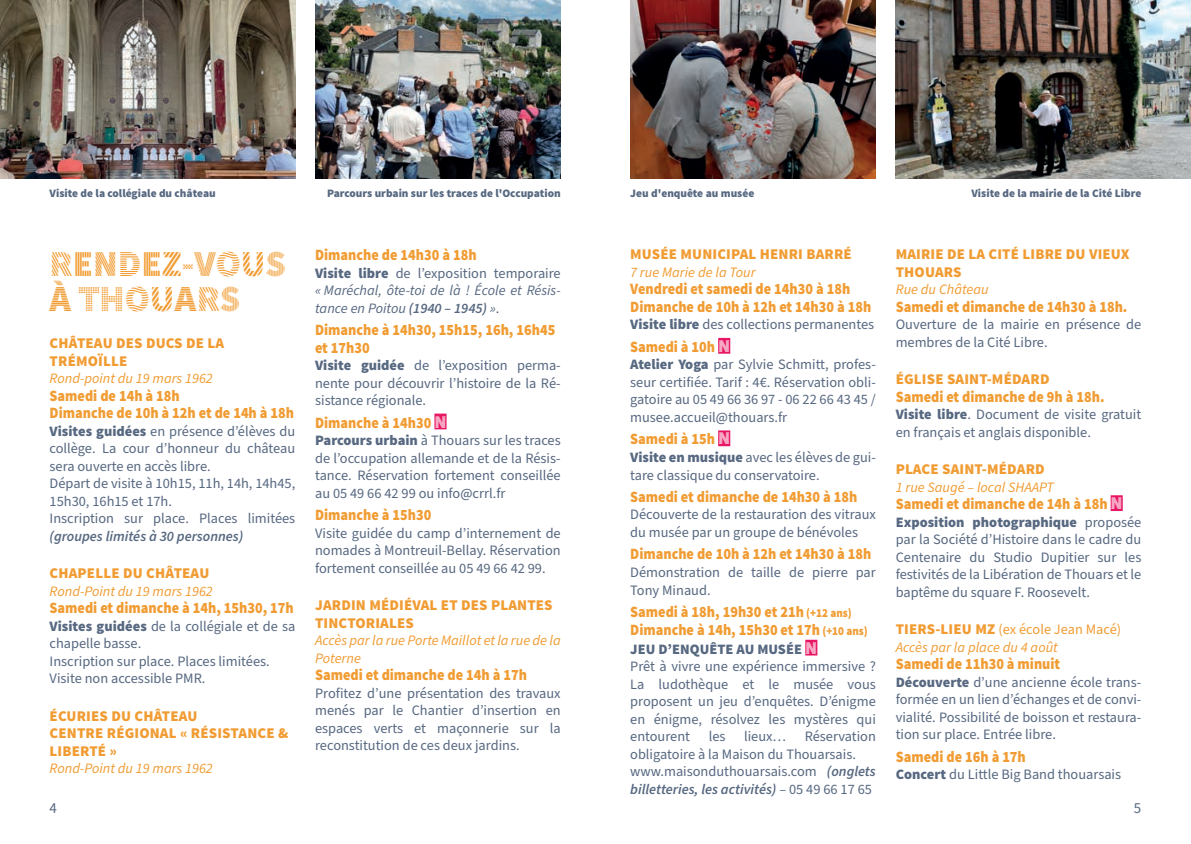
<style>
.page{position:relative;width:1191px;height:844px;background:#fff}
.page>*{position:absolute;margin:0;border:0;box-sizing:border-box;transform-origin:0 0}
.t1{font:36.75px/35px "Source Sans Pro DISPLAY";color:#f19c33}
.t2{font:900 15.75px/17.5px "Source Sans Pro";color:#f19c33;scale:.9 1}
.t3{font:900 14.88px/17.5px "Source Sans Pro";letter-spacing:.01em;color:#f19c33}
.t4{font:14.88px "Source Sans Pro";color:#576881}
.t5{font:14.35px/17.5px "Source Sans Pro";color:#576881}
.t6{font:italic 14.35px/17.5px "Source Sans Pro";color:#f19c33}
.t7{font:italic 14.35px/17.5px "Source Sans Pro";color:#576881;text-align:justify}
.t8{font:italic 600 14.35px "Source Sans Pro";color:#576881}
.t9{font:900 11.38px "Source Sans Pro";color:#576881}
.s1{font-weight:900}
.s2{font-weight:900;font-style:normal}
.s3{font-style:normal}
.s4{font-weight:600}
.s5{font-family:"Source Sans Pro DISPLAY";font-weight:400;font-size:18.03px;color:#fff}
.s6{font-size:12.25px}
.s7{font-family:"Source Sans Pro DISPLAY";font-size:18.03px;color:#fff}
.s8{font-weight:600;font-style:italic}
.s9{font-weight:900;font-style:normal;font-size:14.88px}
</style>
<div class="page">
<div style="left:434px;top:413px;width:12px;height:16px;background:#e81663"></div>
<div style="left:718px;top:338px;width:12px;height:15px;background:#e81663"></div>
<div style="left:718px;top:430px;width:12px;height:16px;background:#e81663"></div>
<div style="left:805px;top:639px;width:12px;height:16px;background:#e81663"></div>
<div style="left:1110px;top:495px;width:12px;height:16px;background:#e81663"></div>
<img style="left:0;top:0;width:295px;height:179px">
<img style="left:315px;top:0;width:246px;height:179px">
<img style="left:895px;top:0;width:296px;height:179px">
<img style="left:630px;top:0;width:246px;height:179px">
<p class="t9" style="left:50px;top:186px;width:168px">Visite de la collégiale du château</p>
<p class="t9" style="left:327px;top:186px;width:235px">Parcours urbain sur les traces de l'Occupation</p>
<p class="t9" style="left:630px;top:186px;width:126px">Jeu d'enquête au musée</p>
<p class="t9" style="left:971px;top:186px;width:171px">Visite de la mairie de la Cité Libre</p>
<h1 class="t1" style="left:50px;top:247px;width:238px">RENDEZ-VOUS<br>À THOUARS</h1>
<p class="t3" style="left:50px;top:335px;width:176px">CHÂTEAU DES DUCS DE LA<br>TRÉMOÏLLE</p>
<p class="t6" style="left:50px;top:370px;width:165px">Rond-point du 19 mars 1962</p>
<p class="t2" style="left:50px;top:387px;width:273px">Samedi de 14h à 18h<br>Dimanche de 10h à 12h et de 14h à 18h</p>
<p class="t5" style="left:50px;top:422px;width:247px"><span class="s1">Visites guidées</span> en présence d’élèves du collège. La cour d’honneur du château sera ouverte en accès libre.<br>Départ de visite à 10h15, 11h, 14h, 14h45, 15h30, 16h15 et 17h.<br>Inscription sur place. Places limitées</p>
<p class="t8" style="left:50px;top:526px;width:195px">(groupes limités à 30 personnes)</p>
<p class="t3" style="left:50px;top:565px;width:161px">CHAPELLE DU CHÂTEAU</p>
<p class="t6" style="left:50px;top:582px;width:165px">Rond-Point du 19 mars 1962</p>
<p class="t2" style="left:50px;top:599px;width:273px">Samedi et dimanche à 14h, 15h30, 17h</p>
<p class="t5" style="left:50px;top:617px;width:247px"><span class="s1">Visites guidées</span> de la collégiale et de sa chapelle basse.<br>Inscription sur place. Places limitées.<br>Visite non accessible PMR.</p>
<p class="t3" style="left:50px;top:707px;width:240px">ÉCURIES DU CHÂTEAU<br>CENTRE RÉGIONAL « RÉSISTANCE &amp;<br>LIBERTÉ »</p>
<p class="t6" style="left:50px;top:760px;width:165px">Rond-Point du 19 mars 1962</p>
<p class="t2" style="left:315px;top:247px;width:181px">Dimanche de 14h30 à 18h</p>
<p class="t7" style="left:315px;top:264px;width:247px"><span class="s2">Visite libre</span> <span class="s3">de l’exposition temporaire </span>« Maréchal, ôte-toi de là ! École et Résis&shy;tance en Poitou <span class="s4">(1940 – 1945)</span> »<span class="s3">.</span></p>
<p class="t2" style="left:315px;top:322px;width:268px">Dimanche à 14h30, 15h15, 16h, 16h45 et 17h30</p>
<p class="t5" style="left:315px;top:357px;width:247px;text-align:justify"><span class="s1">Visite guidée</span> de l’exposition perma&shy;nente pour découvrir l’histoire de la Ré&shy;sistance régionale.</p>
<p class="t2" style="left:315px;top:414px;width:147px">Dimanche à 14h30 <span class="s5">N</span></p>
<p class="t5" style="left:315px;top:432px;width:247px;text-align:justify"><span class="s1">Parcours urbain</span> à Thouars sur les traces de l’occupation allemande et de la Résis&shy;tance. Réservation fortement conseillée au 05 49 66 42 99 ou info@crrl.fr</p>
<p class="t2" style="left:315px;top:506px;width:131px">Dimanche à 15h30</p>
<p class="t5" style="left:315px;top:524px;width:247px;text-align:justify">Visite guidée du camp d’internement de nomades à Montreuil-Bellay. Réservation fortement conseillée au 05 49 66 42 99.</p>
<p class="t3" style="left:315px;top:597px;width:239px">JARDIN MÉDIÉVAL ET DES PLANTES<br>TINCTORIALES</p>
<p class="t6" style="left:315px;top:632px;width:247px">Accès par la rue Porte Maillot et la rue de la<br>Poterne</p>
<p class="t2" style="left:315px;top:666px;width:237px">Samedi et dimanche de 14h à 17h</p>
<p class="t5" style="left:315px;top:684px;width:247px;text-align:justify">Profitez d’une présentation des travaux menés par le Chantier d’insertion en espaces verts et maçonnerie sur la reconstitution de ces deux jardins.</p>
<p class="t3" style="left:630px;top:246px;width:223px">MUSÉE MUNICIPAL HENRI BARRÉ</p>
<p class="t6" style="left:630px;top:264px;width:127px">7 rue Marie de la Tour</p>
<p class="t2" style="left:630px;top:281px;width:269px">Vendredi et samedi de 14h30 à 18h<br>Dimanche de 10h à 12h et 14h30 à 18h</p>
<p class="t5" style="left:630px;top:316px;width:245px"><span class="s1">Visite libre</span> des collections permanentes</p>
<p class="t2" style="left:630px;top:338px;width:113px">Samedi à 10h <span class="s5">N</span></p>
<p class="t5" style="left:630px;top:356px;width:247px;text-align:justify"><span class="s1">Atelier Yoga</span> par Sylvie Schmitt, profes&shy;seur certifiée. Tarif : 4€. Réservation obli&shy;gatoire au 05 49 66 36 97 - 06 22 66 43 45 / musee.accueil@thouars.fr</p>
<p class="t2" style="left:630px;top:431px;width:113px">Samedi à 15h <span class="s5">N</span></p>
<p class="t5" style="left:630px;top:449px;width:247px"><span class="s1">Visite en musique</span> avec les élèves de gui&shy;tare classique du conservatoire.</p>
<p class="t2" style="left:630px;top:488px;width:254px">Samedi et dimanche de 14h30 à 18h</p>
<p class="t5" style="left:630px;top:506px;width:247px">Découverte de la restauration des vitraux du musée par un groupe de bénévoles</p>
<p class="t2" style="left:630px;top:546px;width:269px">Dimanche de 10h à 12h et 14h30 à 18h</p>
<p class="t5" style="left:630px;top:563px;width:247px">Démonstration de taille de pierre par<br>Tony Minaud.</p>
<p class="t2" style="left:630px;top:603px;width:265px">Samedi à 18h, 19h30 et 21h <span class="s6">(+12 ans)<br></span>Dimanche à 14h, 15h30 et 17h <span class="s6">(+10 ans)</span></p>
<p class="t5" style="left:630px;top:640px;width:247px"><span class="s1">JEU D’ENQUÊTE AU MUSÉE</span> <span class="s7">N<br></span>Prêt à vivre une expérience immersive ?<br>La ludothèque et le musée vous proposent un jeu d’enquêtes. D’énigme en énigme, résolvez les mystères qui entourent</p>
<p class="t5" style="left:630px;top:728px;width:247px;text-indent:174px">Réservation obligatoire à la Maison du Thouarsais. www.maisonduthouarsais.com <span class="s8">(onglets billetteries, les activités)</span> – 05 49 66 17 65</p>
<p class="t5" style="left:708px;top:728px;width:18px">les</p>
<p class="t5" style="left:744px;top:728px;width:44px">lieux…</p>
<p class="t3" style="left:895px;top:246px;width:235px">MAIRIE DE LA CITÉ LIBRE DU VIEUX<br>THOUARS</p>
<p class="t6" style="left:895px;top:281px;width:94px">Rue du Château</p>
<p class="t2" style="left:895px;top:298px;width:259px">Samedi et dimanche de 14h30 à 18h.</p>
<p class="t5" style="left:895px;top:316px;width:247px">Ouverture de la mairie en présence de membres de la Cité Libre.</p>
<p class="t3" style="left:895px;top:371px;width:155px">ÉGLISE SAINT-MÉDARD</p>
<p class="t2" style="left:895px;top:388px;width:233px">Samedi et dimanche de 9h à 18h.</p>
<p class="t5" style="left:895px;top:406px;width:247px"><span class="s1">Visite libre</span>. Document de visite gratuit en français et anglais disponible.</p>
<p class="t3" style="left:895px;top:461px;width:150px">PLACE SAINT-MÉDARD</p>
<p class="t6" style="left:895px;top:478px;width:159px">1 rue Saugé – local SHAAPT</p>
<p class="t2" style="left:895px;top:496px;width:254px">Samedi et dimanche de 14h à 18h <span class="s5">N</span></p>
<p class="t5" style="left:895px;top:513px;width:247px;text-align:justify"><span class="s1">Exposition photographique</span> proposée par la Société d’Histoire dans le cadre du Centenaire du Studio Dupitier sur les festivités de la Libération de Thouars et le baptême du square F. Roosevelt.</p>
<p class="t6" style="left:895px;top:621px;width:227px"><span class="s9">TIERS-LIEU MZ</span> <span class="s3">(ex école Jean Macé)<br></span>Accès par la place du 4 août</p>
<p class="t2" style="left:895px;top:655px;width:184px">Samedi de 11h30 à minuit</p>
<p class="t5" style="left:895px;top:673px;width:247px;text-align:justify"><span class="s1">Découverte</span> d’une ancienne école trans&shy;formée en un lien d’échanges et de convi&shy;vialité. Possibilité de boisson et restaura&shy;tion sur place. Entrée libre.</p>
<p class="t2" style="left:895px;top:748px;width:146px">Samedi de 16h à 17h</p>
<p class="t5" style="left:895px;top:766px;width:227px"><span class="s1">Concert</span> du Little Big Band thouarsais</p>
<p class="t4" style="left:50px;top:797px;width:9px">4</p>
<p class="t4" style="left:1134px;top:797px;width:9px">5</p>
</div>
